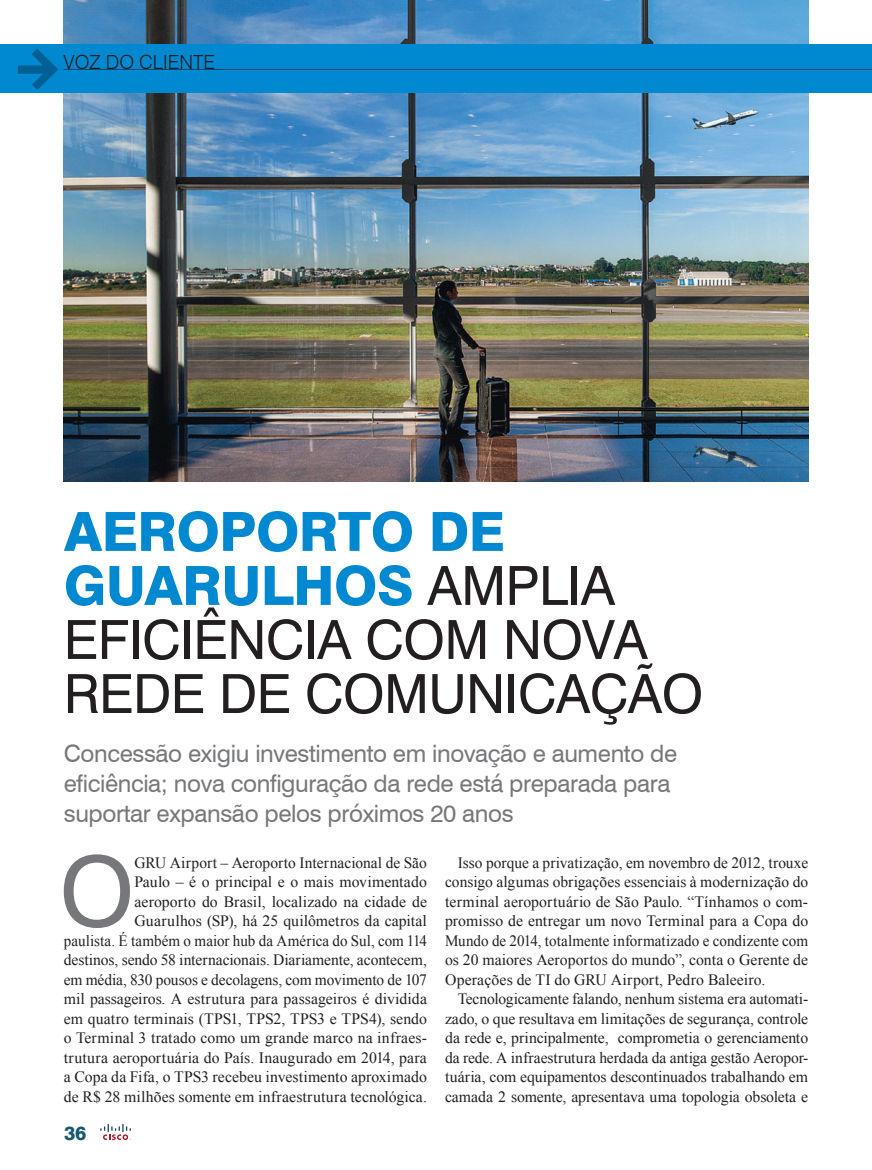
<style>
.page{position:relative;width:872px;height:1170px;background:#fff}
.page>*{position:absolute;margin:0;border:0;box-sizing:border-box;transform-origin:0 0}
.t1{font:97.05px "Swiss 721 BT";color:#76787b}
.t2{font:54px/54px "Swiss 721 BT";letter-spacing:-.01em;color:#231f20}
.t3{font:800 54px/54px "Swiss 721 BT";letter-spacing:-.01em;color:#0089d0}
.t4{font:24px/30px "Swiss 721 BT";letter-spacing:-.015em;color:#76787b}
.t5{font:300 19.5px "Swiss 721 BT";color:#231f20}
.t6{font:800 19.05px "Swiss 721 BT";color:#17596e}
.t7{font:15.75px/19.5px "Times New Roman";color:#231f20;text-align:justify}
.s1{font-weight:400;color:#231f20}
</style>
<div class="page">
<img style="left:64px;top:0;width:744px;height:481px">
<div style="left:0;top:44px;width:872px;height:48px;background:#0089d0"></div>
<svg style="left:18px;top:48px;width:40px;height:42px"></svg>
<hr style="left:64px;top:69px;width:808px;height:1px;background:#808285">
<svg style="left:100px;top:1123px;width:31px;height:17px"></svg>
<p class="t5" style="left:64px;top:50px;width:153px">VOZ DO CLIENTE</p>
<p class="t3" style="left:64px;top:504px;width:553px">AEROPORTO DE<br>GUARULHOS <span class="s1">AMPLIA</span></p>
<p class="t2" style="left:64px;top:610px;width:641px">EFICIÊNCIA COM NOVA<br>REDE DE COMUNICAÇÃO</p>
<p class="t4" style="left:64px;top:737px;width:615px">Concessão exigiu investimento em inovação e aumento de eficiência; nova configuração da rede está preparada para suportar expansão pelos próximos 20 anos</p>
<p class="t1" style="left:59px;top:824px;width:77px">O</p>
<p class="t7" style="left:64px;top:852px;width:365px;text-align:right">GRU Airport – Aeroporto Internacional de São<br>Paulo – é o principal e o mais movimentado<br>aeroporto do Brasil, localizado na cidade de Guarulhos (SP), há 25 quilômetros da capital<br>paulista. É também o maior hub da América do Sul, com 114 destinos, sendo 58 internacionais. Diariamente, acontecem, em média, 830 pousos e decolagens, com movimento de 107 mil passageiros. A estrutura para passageiros é dividida em quatro terminais (TPS1, TPS2, TPS3 e TPS4), sendo o Terminal 3 tratado como um grande marco na infraes&shy;trutura aeroportuária do País. Inaugurado em 2014, para a Copa da Fifa, o TPS3 recebeu investimento aproximado de R$ 28 milhões somente em infraestrutura tecnológica.</p>
<p class="t7" style="left:445px;top:852px;width:365px;text-indent:13px">Isso porque a privatização, em novembro de 2012, trouxe consigo algumas obrigações essenciais à modernização do terminal aeroportuário de São Paulo. “Tínhamos o com&shy;promisso de entregar um novo Terminal para a Copa do Mundo de 2014, totalmente informatizado e condizente com os 20 maiores Aeroportos do mundo”, conta o Gerente de Operações de TI do GRU Airport, Pedro Baleeiro.</p>
<p class="t7" style="left:445px;top:988px;width:365px;text-indent:13px">Tecnologicamente falando, nenhum sistema era automati&shy;zado, o que resultava em limitações de segurança, controle da rede e, principalmente, comprometia o gerenciamento da rede. A infraestrutura herdada da antiga gestão Aeropor&shy;tuária, com equipamentos descontinuados trabalhando em camada 2 somente, apresentava uma topologia obsoleta e</p>
<p class="t6" style="left:64px;top:1121px;width:24px">36</p>
</div>
